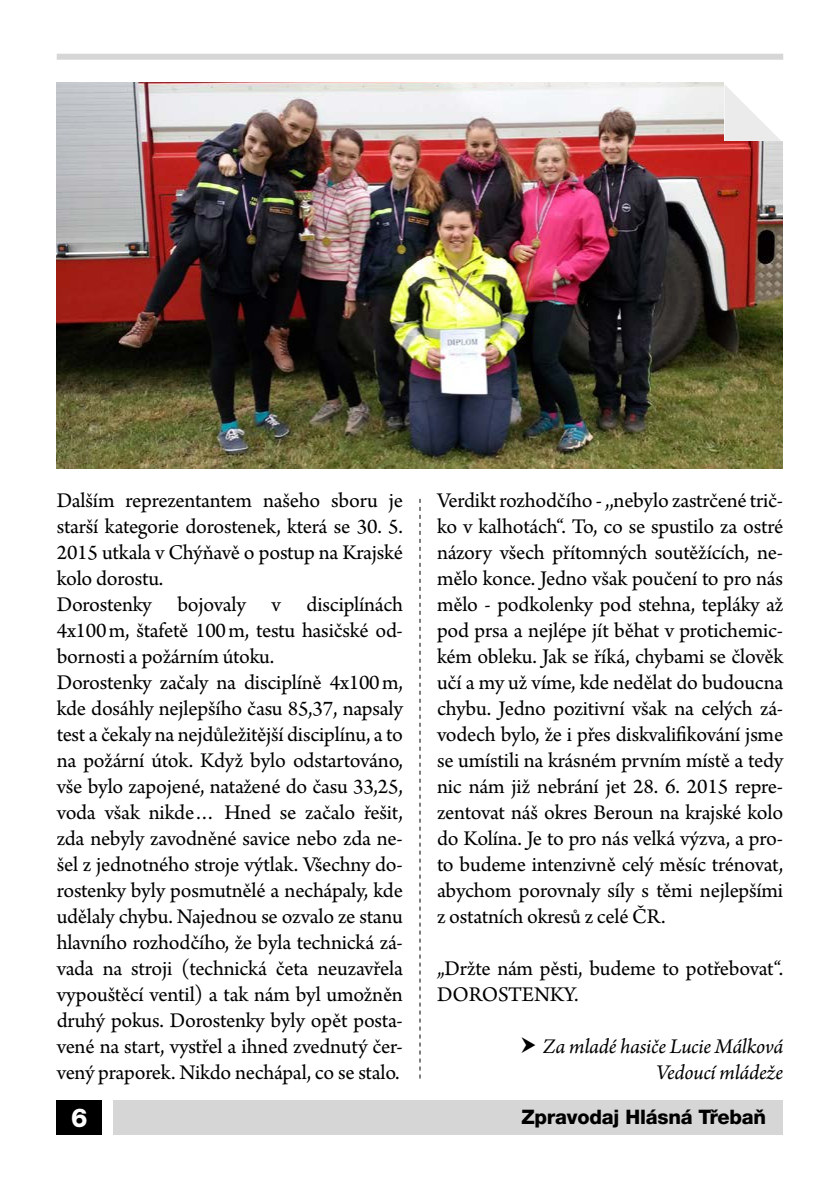
<style>
.page{position:relative;width:840px;height:1191px;background:#fff}
.page>*{position:absolute;margin:0;border:0;box-sizing:border-box;transform-origin:0 0}
.t1{font:800 26px "Helvetica Neue LT Pro";color:#fff}
.t2{font:22px/26px "Arno Pro";letter-spacing:-.01em;color:#000}
.t3{font:italic 22px/26px "Arno Pro";letter-spacing:-.015em;color:#000;text-align:right}
.t4{font:800 20px "Helvetica Neue LT Pro";letter-spacing:-.01em;color:#000}
</style>
<div class="page">
<div style="left:113px;top:1100px;width:669px;height:34px;background:#d6d6d6"></div>
<div style="left:57px;top:54px;width:725px;height:6px;background:#d6d6d6"></div>
<svg style="left:419px;top:499px;width:1px;height:579px"></svg>
<div style="left:57px;top:1100px;width:45px;height:34px;background:#000"></div>
<img style="left:56px;top:83px;width:726px;height:385px">
<div style="left:724px;top:81px;width:59px;height:60px;background:#fff"></div>
<svg style="left:725px;top:85px;width:55px;height:56px"></svg>
<p class="t2" style="left:57px;top:488px;width:347px">Dalším reprezentantem našeho sboru je starší kategorie dorostenek, která se 30. 5.<br>2015 utkala v Chýňavě o postup na Krajské kolo dorostu.<br>Dorostenky bojovaly v disciplínách 4x100m, štafetě 100m, testu hasičské od&shy;bornosti a požárním útoku.<br>Dorostenky začaly na disciplíně 4x100m, kde dosáhly nejlepšího času 85,37, napsaly test a čekaly na nejdůležitější disciplínu, a to na požární útok. Když bylo odstartováno, vše bylo zapojené, natažené do času 33,25, voda však nikde… Hned se začalo řešit, zda nebyly zavodněné savice nebo zda ne&shy;šel z jednotného stroje výtlak. Všechny do&shy;rostenky byly posmutnělé a nechápaly, kde udělaly chybu. Najednou se ozvalo ze stanu hlavního rozhodčího, že byla technická zá&shy;vada na stroji (technická četa neuzavřela vypouštěcí ventil) a tak nám byl umožněn druhý pokus. Dorostenky byly opět posta&shy;vené na start, vystřel a ihned zvednutý čer&shy;vený praporek. Nikdo nechápal, co se stalo.</p>
<p class="t2" style="left:437px;top:488px;width:347px;text-align:justify">Verdikt rozhodčího - ,,nebylo zastrčené trič&shy;ko v kalhotách“. To, co se spustilo za ostré názory všech přítomných soutěžících, ne&shy;mělo konce. Jedno však poučení to pro nás mělo - podkolenky pod stehna, tepláky až pod prsa a nejlépe jít běhat v protichemic&shy;kém obleku. Jak se říká, chybami se člověk učí a my už víme, kde nedělat do budoucna chybu. Jedno pozitivní však na celých zá&shy;vodech bylo, že i přes diskvalifikování jsme se umístili na krásném prvním místě a tedy nic nám již nebrání jet 28. 6. 2015 repre&shy;zentovat náš okres Beroun na krajské kolo do Kolína. Je to pro nás velká výzva, a pro&shy;to budeme intenzivně celý měsíc trénovat, abychom porovnaly síly s těmi nejlepšími z ostatních okresů z celé ČR.</p>
<p class="t2" style="left:437px;top:956px;width:347px">„Držte nám pěsti, budeme to potřebovat“.<br>DOROSTENKY.</p>
<p class="t3" style="left:542px;top:1034px;width:242px">Za mladé hasiče Lucie Málková<br>Vedoucí mládeže</p>
<p class="t1" style="left:71px;top:1101px;width:18px">6</p>
<p class="t4" style="left:521px;top:1105px;width:246px">Zpravodaj Hlásná Třebaň</p>
</div>
